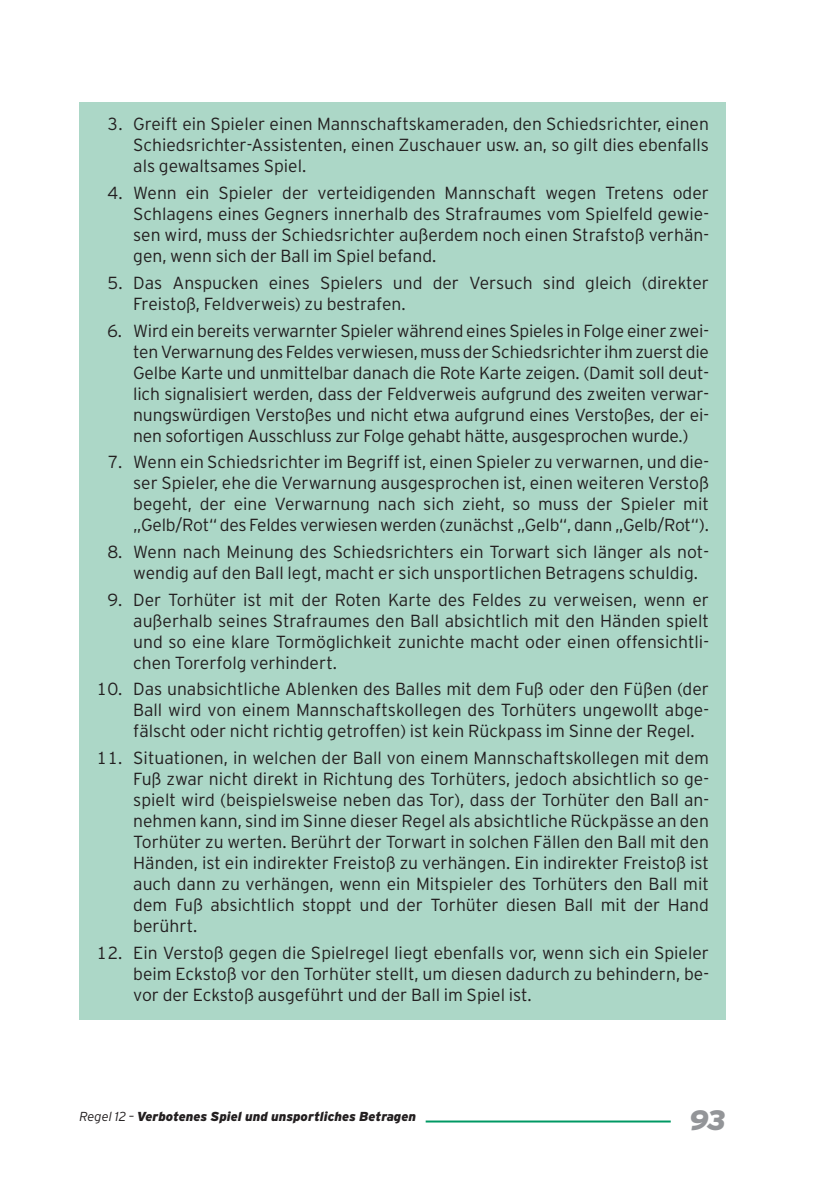
<style>
.page{position:relative;width:840px;height:1191px;background:#fff}
.page>*{position:absolute;margin:0;border:0;box-sizing:border-box;transform-origin:0 0}
.t1{font:italic 900 28px "Interstate";color:#939598}
.t2{font:300 17.6px/21px "Interstate";color:#231f20;text-align:justify}
.t3{font:italic 900 13px "Interstate";color:#231f20}
.s1{font-weight:300}
</style>
<div class="page">
<hr style="left:425px;top:1120px;width:245px;height:2px;background:#009964">
<div style="left:79px;top:102px;width:646px;height:917px;background:#acd7c7"></div>
<p class="t2" style="left:133px;top:114px;width:577px;text-indent:-26px">3. Greift ein Spieler einen Mannschaftskameraden, den Schiedsrichter, einen Schiedsrichter-Assistenten, einen Zuschauer usw. an, so gilt dies ebenfalls als gewaltsames Spiel.</p>
<p class="t2" style="left:133px;top:182px;width:577px;text-indent:-26px">4. Wenn ein Spieler der verteidigenden Mannschaft wegen Tretens oder Schlagens eines Gegners innerhalb des Strafraumes vom Spielfeld gewie&shy;sen wird, muss der Schiedsrichter außerdem noch einen Strafstoß verhän&shy;gen, wenn sich der Ball im Spiel befand.</p>
<p class="t2" style="left:133px;top:272px;width:577px;text-indent:-26px">5. Das Anspucken eines Spielers und der Versuch sind gleich (direkter<br>Freistoß, Feldverweis) zu bestrafen.</p>
<p class="t2" style="left:133px;top:320px;width:577px;text-indent:-26px">6. Wird ein bereits verwarnter Spieler während eines Spieles in Folge einer zwei&shy;tenVerwarnungdesFeldes verwiesen,mussderSchiedsrichter ihmzuerstdie Gelbe Karte und unmittelbar danach die Rote Karte zeigen. (Damit soll deut&shy;lich signalisiert werden, dass der Feldverweis aufgrund des zweiten verwar&shy;nungswürdigen Verstoßes und nicht etwa aufgrund eines Verstoßes, der ei&shy;nen sofortigen Ausschluss zur Folge gehabt hätte, ausgesprochen wurde.)</p>
<p class="t2" style="left:133px;top:451px;width:577px;text-indent:-26px">7. Wenn ein Schiedsrichter im Begriff ist, einen Spieler zu verwarnen, und die&shy;ser Spieler, ehe die Verwarnung ausgesprochen ist, einen weiteren Verstoß begeht, der eine Verwarnung nach sich zieht, so muss der Spieler mit „Gelb/Rot“ des Feldes verwiesen werden (zunächst „Gelb“, dann „Gelb/Rot“).</p>
<p class="t2" style="left:133px;top:541px;width:577px;text-indent:-26px">8. Wenn nach Meinung des Schiedsrichters ein Torwart sich länger als not&shy;wendig auf den Ball legt, macht er sich unsportlichen Betragens schuldig.</p>
<p class="t2" style="left:133px;top:589px;width:577px;text-indent:-26px">9. Der Torhüter ist mit der Roten Karte des Feldes zu verweisen, wenn er außerhalb seines Strafraumes den Ball absichtlich mit den Händen spielt und so eine klare Tormöglichkeit zunichte macht oder einen offensichtli&shy;chen Torerfolg verhindert.</p>
<p class="t2" style="left:133px;top:679px;width:577px;text-indent:-37px">10. Das unabsichtliche Ablenken des Balles mit dem Fuß oder den Füßen (der Ball wird von einem Mannschaftskollegen des Torhüters ungewollt abge&shy;fälscht oder nicht richtig getroffen) ist kein Rückpass im Sinne der Regel.</p>
<p class="t2" style="left:133px;top:747px;width:577px;text-indent:-37px">11. Situationen, in welchen der Ball von einem Mannschaftskollegen mit dem Fuß zwar nicht direkt in Richtung des Torhüters, jedoch absichtlich so ge&shy;spielt wird (beispielsweise neben das Tor), dass der Torhüter den Ball an&shy;nehmen kann, sind im Sinne dieser Regel als absichtliche Rückpässe an den Torhüter zu werten. Berührt der Torwart in solchen Fällen den Ball mit den Händen, ist ein indirekter Freistoß zu verhängen. Ein indirekter Freistoß ist auch dann zu verhängen, wenn ein Mitspieler des Torhüters den Ball mit dem Fuß absichtlich stoppt und der Torhüter diesen Ball mit der Hand berührt.</p>
<p class="t2" style="left:133px;top:942px;width:577px;text-indent:-37px">12. Ein Verstoß gegen die Spielregel liegt ebenfalls vor, wenn sich ein Spieler beim Eckstoß vor den Torhüter stellt, um diesen dadurch zu behindern, be&shy;vor der Eckstoß ausgeführt und der Ball im Spiel ist.</p>
<p class="t3" style="left:79px;top:1108px;width:338px"><span class="s1">Regel 12 –</span> Verbotenes Spiel und unsportliches Betragen</p>
<h1 class="t1" style="left:688px;top:1103px;width:38px">93</h1>
</div>
